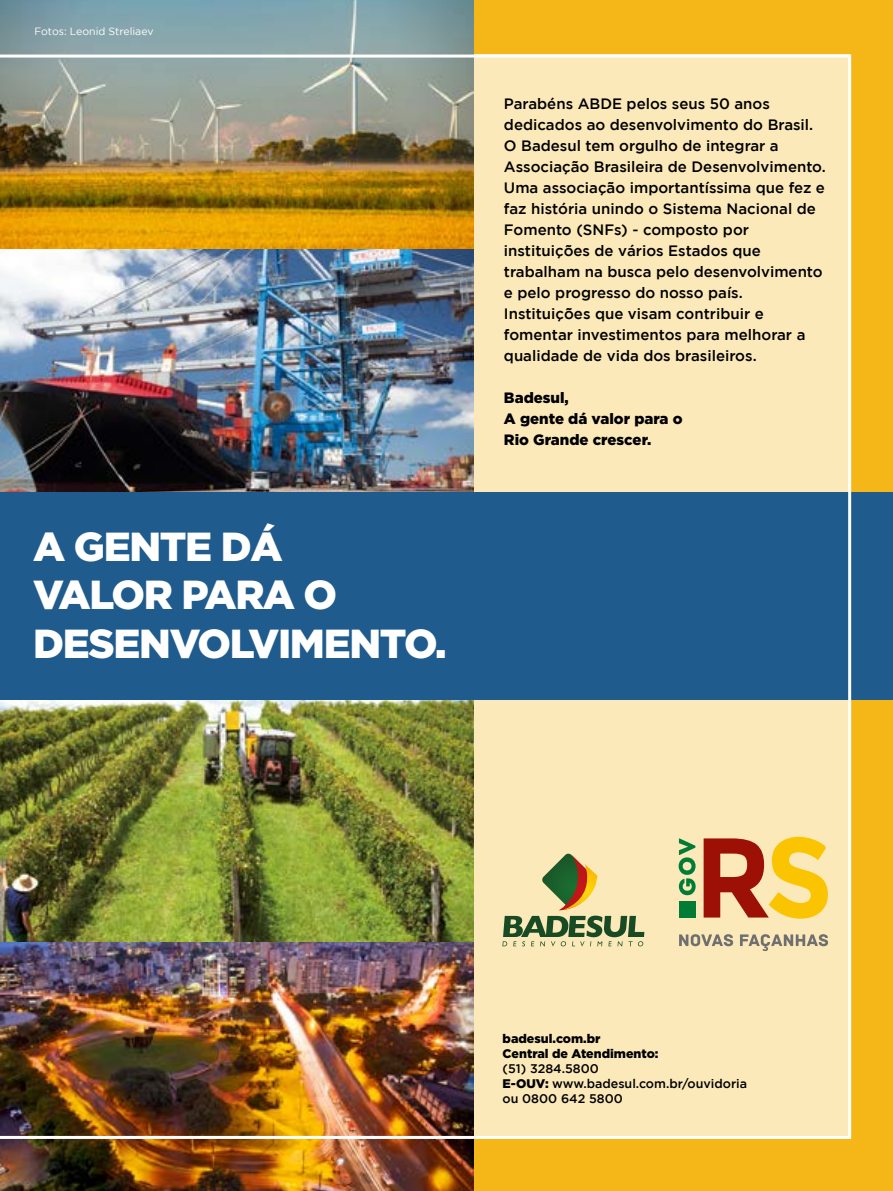
<style>
.page{position:relative;width:893px;height:1191px;background:#fff}
.page>*{position:absolute;margin:0;border:0;box-sizing:border-box;transform-origin:0 0}
.t1{font:900 40.5px/48.6px "Gotham";letter-spacing:-.035em;color:#fff}
.t2{font:500 15px/21px "Gotham";color:#000}
.t3{font:900 15px/21px "Gotham";color:#000}
.t4{font:500 12.45px/15px "Gotham";color:#000}
.t5{font:900 12.45px/15px "Gotham";color:#000}
.t6{font:10.5px "Gotham";color:#fff}
.s1{font-weight:900}
</style>
<div class="page">
<img style="left:0;top:0;width:474px;height:55px">
<img style="left:0;top:1139px;width:474px;height:52px">
<div style="left:474px;top:0;width:419px;height:1191px;background:#f5b718"></div>
<div style="left:0;top:492px;width:893px;height:207px;background:#1f5b8d"></div>
<img style="left:0;top:55px;width:851px;height:1084px">
<svg style="left:704px;top:837px;width:124px;height:81px;background:#da964a"></svg>
<div style="left:679px;top:901px;width:16px;height:16px;background:#007c36"></div>
<svg style="left:679px;top:934px;width:54px;height:12px"></svg>
<svg style="left:740px;top:934px;width:88px;height:17px"></svg>
<svg style="left:679px;top:838px;width:17px;height:57px"></svg>
<svg style="left:502px;top:853px;width:142px;height:93px;background:#c5bf8d"></svg>
<p class="t6" style="left:34px;top:25px;width:121px">Fotos: Leonid Streliaev</p>
<h1 class="t1" style="left:33px;top:521px;width:415px">A GENTE DÁ<br>VALOR PARA O<br>DESENVOLVIMENTO.</h1>
<p class="t2" style="left:504px;top:93px;width:323px">Parabéns ABDE pelos seus 50 anos dedicados ao desenvolvimento do Brasil.<br>O Badesul tem orgulho de integrar a Associação Brasileira de Desenvolvimento.<br>Uma associação importantíssima que fez e faz história unindo o Sistema Nacional de Fomento (SNFs) - composto por instituições de vários Estados que trabalham na busca pelo desenvolvimento e pelo progresso do nosso país.<br>Instituições que visam contribuir e fomentar investimentos para melhorar a qualidade de vida dos brasileiros.</p>
<p class="t3" style="left:504px;top:387px;width:180px">Badesul,<br>A gente dá valor para o<br>Rio Grande crescer.</p>
<p class="t5" style="left:503px;top:1031px;width:158px">badesul.com.br<br>Central de Atendimento:</p>
<p class="t4" style="left:503px;top:1061px;width:246px">(51) 3284.5800<br><span class="s1">E-OUV:</span> www.badesul.com.br/ouvidoria ou 0800 642 5800</p>
</div>
